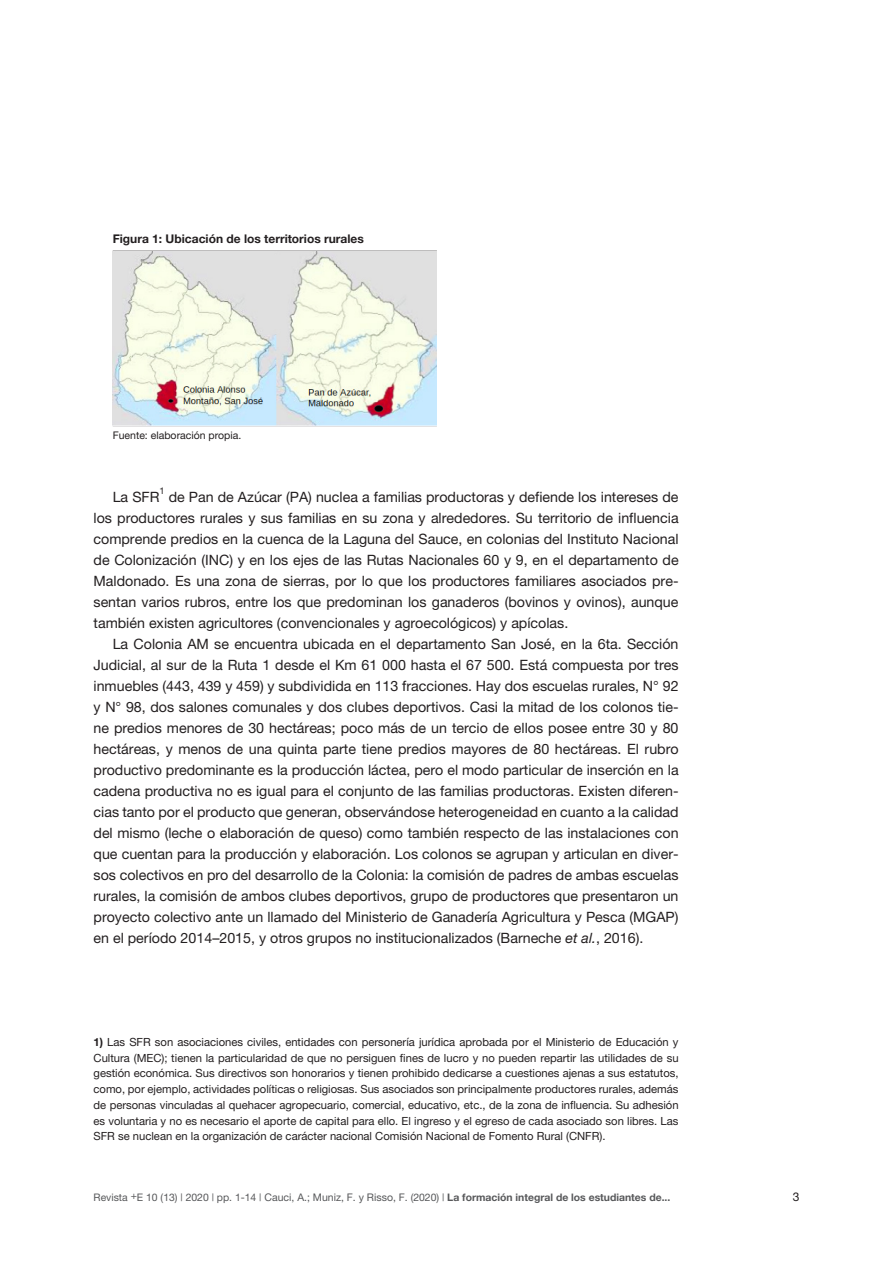
<style>
.page{position:relative;width:893px;height:1263px;background:#fff}
.page>*{position:absolute;margin:0;border:0;box-sizing:border-box;transform-origin:0 0}
.Cuerpo__E_digital{font:14.25px/21px "Helvetica Neue";color:#231f20;text-align:justify}
.Tabla_-_título{font:700 12px "Helvetica Neue";color:#231f20}
.t1{font:12px "Helvetica Neue";color:#231f20}
.Notas__E{font:11.25px/15.8px "Helvetica Neue";color:#231f20;text-align:justify}
.Tabla_-_pie{font:10.5px "Helvetica Neue";color:#231f20}
.t2{font:700 10.35px "Helvetica Neue";color:#57585a}
.Cuerpo__E_digital-2{font:9.3px "Helvetica Neue";color:#231f20}
.s1{font-style:italic}
.s2{font-weight:700}
.s3{font-weight:400}
.s4{font-weight:400;font-size:10.5px}
</style>
<div class="page">
<hr style="left:113px;top:251px;width:324px;height:1px;background:#231f20">
<hr style="left:113px;top:425px;width:324px;height:1px;background:#231f20">
<img style="left:113px;top:252px;width:324px;height:173px">
<p class="Tabla_-_título" style="left:113px;top:231px;width:253px">Figura 1: Ubicación de los territorios rurales</p>
<p class="Tabla_-_pie" style="left:113px;top:429px;width:130px">Fuente: elaboración propia.</p>
<p class="Cuerpo__E_digital" style="left:113px;top:486px;width:48px">La SFR</p>
<p class="Cuerpo__E_digital-2" style="left:160px;top:486px;width:7px">1</p>
<p class="Cuerpo__E_digital" style="left:94px;top:486px;width:587px;text-indent:75px">de Pan de Azúcar (PA) nuclea a familias productoras y defiende los intereses de los productores rurales y sus familias en su zona y alrededores. Su territorio de influencia comprende predios en la cuenca de la Laguna del Sauce, en colonias del Instituto Nacional de Colonización (INC) y en los ejes de las Rutas Nacionales 60 y 9, en el departamento de Maldonado. Es una zona de sierras, por lo que los productores familiares asociados pre&shy;sentan varios rubros, entre los que predominan los ganaderos (bovinos y ovinos), aunque también existen agricultores (convencionales y agroecológicos) y apícolas.</p>
<p class="Cuerpo__E_digital" style="left:94px;top:633px;width:587px;text-indent:19px">La Colonia AM se encuentra ubicada en el departamento San José, en la 6ta. Sección Judicial, al sur de la Ruta 1 desde el Km 61 000 hasta el 67 500. Está compuesta por tres inmuebles (443, 439 y 459) y subdividida en 113 fracciones. Hay dos escuelas rurales, N° 92 y N° 98, dos salones comunales y dos clubes deportivos. Casi la mitad de los colonos tie&shy;ne predios menores de 30 hectáreas; poco más de un tercio de ellos posee entre 30 y 80 hectáreas, y menos de una quinta parte tiene predios mayores de 80 hectáreas. El rubro productivo predominante es la producción láctea, pero el modo particular de inserción en la cadena productiva no es igual para el conjunto de las familias productoras. Existen diferen&shy;cias tanto por el producto que generan, observándose heterogeneidad en cuanto a la calidad del mismo (leche o elaboración de queso) como también respecto de las instalaciones con que cuentan para la producción y elaboración. Los colonos se agrupan y articulan en diver&shy;sos colectivos en pro del desarrollo de la Colonia: la comisión de padres de ambas escuelas rurales, la comisión de ambos clubes deportivos, grupo de productores que presentaron un proyecto colectivo ante un llamado del Ministerio de Ganadería Agricultura y Pesca (MGAP) en el período 2014–2015, y otros grupos no institucionalizados (Barneche <span class="s1">et al.</span>, 2016).</p>
<p class="Notas__E" style="left:94px;top:1034px;width:587px"><span class="s2">1)</span> Las SFR son asociaciones civiles, entidades con personería jurídica aprobada por el Ministerio de Educación y Cultura (MEC); tienen la particularidad de que no persiguen fines de lucro y no pueden repartir las utilidades de su gestión económica. Sus directivos son honorarios y tienen prohibido dedicarse a cuestiones ajenas a sus estatutos, como, por ejemplo, actividades políticas o religiosas. Sus asociados son principalmente productores rurales, además de personas vinculadas al quehacer agropecuario, comercial, educativo, etc., de la zona de influencia. Su adhesión es voluntaria y no es necesario el aporte de capital para ello. El ingreso y el egreso de cada asociado son libres. Las SFR se nuclean en la organización de carácter nacional Comisión Nacional de Fomento Rural (CNFR).</p>
<p class="t2" style="left:94px;top:1191px;width:578px"><span class="s3">Revista +E 10 (13) | 2020 | pp. 1-14 |</span> <span class="s4">Cauci, A.; Muniz, F. y Risso, F.</span> <span class="s3">(2020) |</span> La formación integral de los estudiantes de...</p>
<p class="t1" style="left:793px;top:1189px;width:8px">3</p>
</div>
